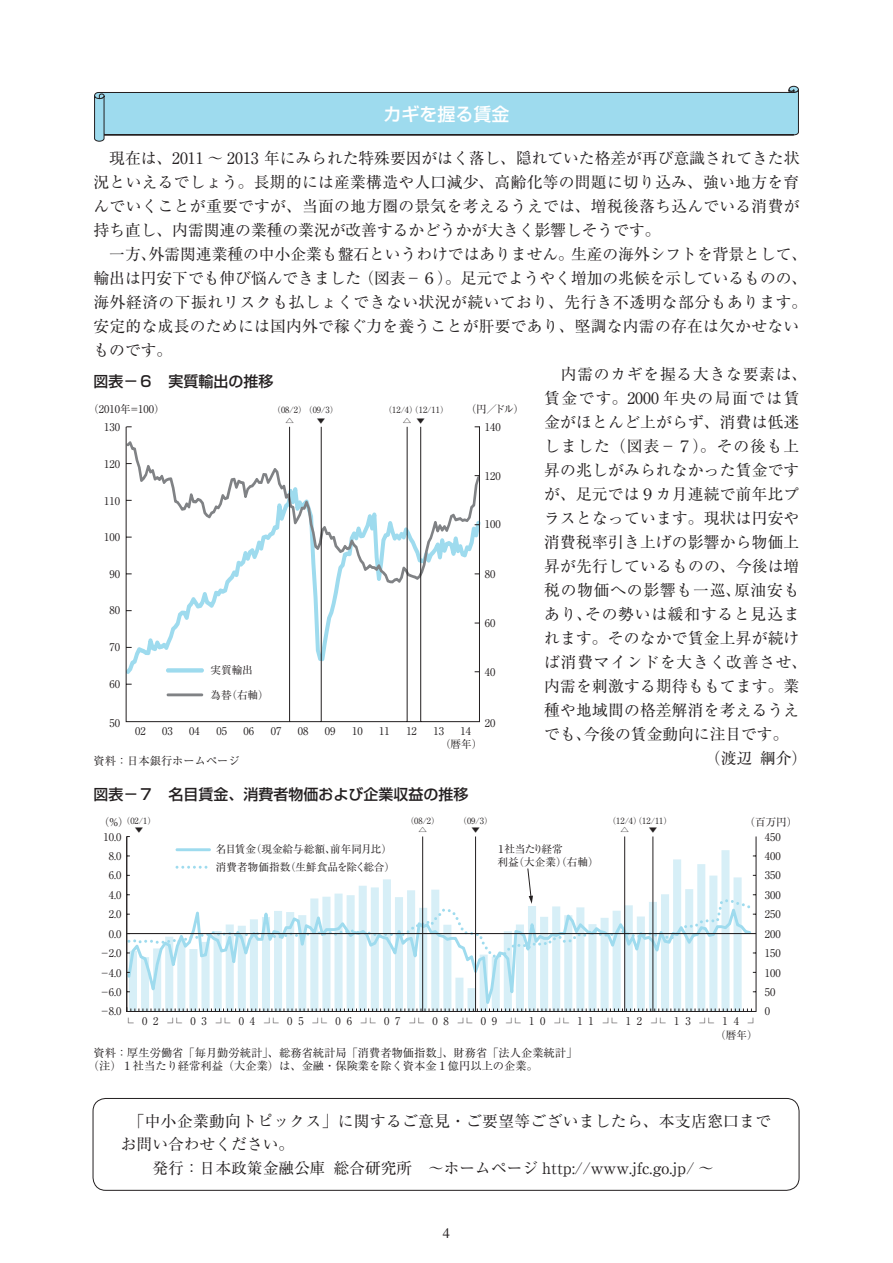
<style>
.page{position:relative;width:893px;height:1263px;background:#fff}
.page>*{position:absolute;margin:0;border:0;box-sizing:border-box;transform-origin:0 0}
.t1{font:500 18px "Shin Go Pro";color:#fff}
.t2{font:15.75px/23.4px "Ryumin Pro";letter-spacing:.015em;color:#231f20}
.t3{font:15.75px "Ryumin Pro";letter-spacing:.05em;color:#231f20}
.t4{font:15.75px "Ryumin Pro";letter-spacing:.095em;color:#231f20}
.t5{font:15.75px "Ryumin Pro";letter-spacing:.06em;color:#231f20}
.t6{font:500 15px "Shin Go Pr 6";color:#231f20}
.t7{font:14.25px "Times";color:#231f20}
.t8{font:11.25px/13.5px "Ryumin Pro";color:#231f20}
.t9{font:10.65px/17.4px "Ryumin Pr 6 Regular 90 pv RKSJ H";color:#231f20}
.t10{font:10.65px "Ryumin Pr 6 Regular 90 pv RKSJ H";letter-spacing:.545em;color:#231f20}
.t11{font:8.55px/8.9px "Ryumin Pr 6 Regular 90 pv RKSJ H";color:#231f20;text-align:center}
</style>
<div class="page">
<svg style="left:94px;top:86px;width:705px;height:56px"></svg>
<div style="left:93px;top:1098px;width:706px;height:93px;border:1px solid #231f20;border-radius:13px"></div>
<svg style="left:654px;top:836px;width:103px;height:176px"></svg>
<hr style="left:127px;top:933px;width:629px;height:1px;background:#231f20">
<svg style="left:126px;top:836px;width:528px;height:176px"></svg>
<svg style="left:127px;top:895px;width:623px;height:63px"></svg>
<svg style="left:125px;top:426px;width:356px;height:296px"></svg>
<p class="t1" style="left:383px;top:99px;width:127px">カギを握る賃金</p>
<p class="t2" style="left:94px;top:145px;width:707px">　現在は、2011 ～ 2013 年にみられた特殊要因がはく落し、隠れていた格差が再び意識されてきた状</p>
<p class="t2" style="left:94px;top:169px;width:707px">況といえるでしょう。長期的には産業構造や人口減少、高齢化等の問題に切り込み、強い地方を育</p>
<p class="t2" style="left:94px;top:193px;width:707px">んでいくことが重要ですが、当面の地方圏の景気を考えるうえでは、増税後落ち込んでいる消費が</p>
<p class="t2" style="left:94px;top:217px;width:569px">持ち直し、内需関連の業種の業況が改善するかどうかが大きく影響しそうです。</p>
<p class="t2" style="left:94px;top:241px;width:715px">　一方、外需関連業種の中小企業も盤石というわけではありません。生産の海外シフトを背景として、</p>
<p class="t2" style="left:94px;top:265px;width:715px">輸出は円安下でも伸び悩んできました（図表－６）。足元でようやく増加の兆候を示しているものの、</p>
<p class="t2" style="left:94px;top:289px;width:715px">海外経済の下振れリスクも払しょくできない状況が続いており、先行き不透明な部分もあります。</p>
<p class="t2" style="left:94px;top:313px;width:707px">安定的な成長のためには国内外で稼ぐ力を養うことが肝要であり、堅調な内需の存在は欠かせない</p>
<p class="t2" style="left:94px;top:337px;width:80px">ものです。</p>
<p class="t3" style="left:544px;top:361px;width:265px">　内需のカギを握る大きな要素は、</p>
<p class="t4" style="left:544px;top:385px;width:257px">賃金です。2000 年央の局面では賃</p>
<p class="t2" style="left:544px;top:409px;width:257px">金がほとんど上がらず、消費は低迷</p>
<p class="t5" style="left:544px;top:433px;width:257px">しました（図表－７）。その後も上</p>
<p class="t2" style="left:544px;top:457px;width:257px">昇の兆しがみられなかった賃金です</p>
<p class="t2" style="left:544px;top:481px;width:257px">が、足元では９カ月連続で前年比プ</p>
<p class="t2" style="left:544px;top:505px;width:257px">ラスとなっています。現状は円安や</p>
<p class="t2" style="left:544px;top:529px;width:257px">消費税率引き上げの影響から物価上</p>
<p class="t2" style="left:544px;top:553px;width:257px">昇が先行しているものの、今後は増</p>
<p class="t3" style="left:544px;top:577px;width:257px">税の物価への影響も一巡、原油安も</p>
<p class="t3" style="left:544px;top:601px;width:257px">あり、その勢いは緩和すると見込ま</p>
<p class="t2" style="left:544px;top:625px;width:257px">れます。そのなかで賃金上昇が続け</p>
<p class="t3" style="left:544px;top:649px;width:265px">ば消費マインドを大きく改善させ、</p>
<p class="t2" style="left:544px;top:673px;width:257px">内需を刺激する期待ももてます。業</p>
<p class="t2" style="left:544px;top:697px;width:257px">種や地域間の格差解消を考えるうえ</p>
<p class="t2" style="left:544px;top:721px;width:246px">でも、今後の賃金動向に注目です。</p>
<p class="t2" style="left:705px;top:745px;width:104px">（渡辺 綱介）</p>
<p class="t6" style="left:94px;top:369px;width:181px">図表－６　実質輸出の推移</p>
<p class="t9" style="left:88px;top:400px;width:78px">（2010年＝100）</p>
<p class="t11" style="left:273px;top:405px;width:67px">（08/2）（09/3）</p>
<p class="t11" style="left:384px;top:405px;width:66px">（12/4）（12/11）</p>
<p class="t9" style="left:466px;top:400px;width:60px">（円／ドル）</p>
<p class="t11" style="left:285px;top:416px;width:10px">△</p>
<p class="t11" style="left:317px;top:416px;width:10px">▼</p>
<p class="t11" style="left:403px;top:416px;width:24px">△ ▼</p>
<p class="t9" style="left:104px;top:418px;width:17px">130</p>
<p class="t9" style="left:485px;top:418px;width:17px">140</p>
<p class="t9" style="left:104px;top:455px;width:17px">120</p>
<p class="t9" style="left:485px;top:466px;width:17px">120</p>
<p class="t9" style="left:104px;top:492px;width:17px">110</p>
<p class="t9" style="left:485px;top:514px;width:17px">100</p>
<p class="t9" style="left:104px;top:528px;width:17px">100</p>
<p class="t9" style="left:485px;top:564px;width:12px">80</p>
<p class="t9" style="left:110px;top:564px;width:12px">90</p>
<p class="t9" style="left:110px;top:601px;width:12px">80</p>
<p class="t9" style="left:485px;top:614px;width:12px">60</p>
<p class="t9" style="left:110px;top:638px;width:12px">70</p>
<p class="t9" style="left:210px;top:661px;width:44px">実質輸出</p>
<p class="t9" style="left:210px;top:685px;width:60px">為替（右軸）</p>
<p class="t9" style="left:485px;top:662px;width:12px">40</p>
<p class="t9" style="left:110px;top:674px;width:12px">60</p>
<p class="t9" style="left:110px;top:714px;width:12px">50</p>
<p class="t9" style="left:485px;top:714px;width:12px">20</p>
<p class="t9" style="left:135px;top:722px;width:12px">02</p>
<p class="t9" style="left:162px;top:722px;width:12px">03</p>
<p class="t9" style="left:189px;top:722px;width:12px">04</p>
<p class="t9" style="left:216px;top:722px;width:12px">05</p>
<p class="t9" style="left:244px;top:722px;width:12px">06</p>
<p class="t9" style="left:271px;top:722px;width:12px">07</p>
<p class="t9" style="left:298px;top:722px;width:12px">08</p>
<p class="t9" style="left:325px;top:722px;width:12px">09</p>
<p class="t9" style="left:352px;top:722px;width:12px">10</p>
<p class="t9" style="left:379px;top:722px;width:12px">11</p>
<p class="t9" style="left:406px;top:722px;width:12px">12</p>
<p class="t9" style="left:433px;top:722px;width:12px">13</p>
<p class="t9" style="left:440px;top:725px;width:44px;line-height:12.3px;text-indent:21px">14（暦年）</p>
<p class="t8" style="left:94px;top:753px;width:148px">資料：日本銀行ホームページ</p>
<p class="t6" style="left:94px;top:782px;width:376px">図表－７　名目賃金、消費者物価および企業収益の推移</p>
<p class="t11" style="left:122px;top:816px;width:36px">（02/1）▼</p>
<p class="t11" style="left:459px;top:816px;width:36px">（09/3）▼</p>
<p class="t11" style="left:608px;top:816px;width:66px">（12/4）（12/11）</p>
<p class="t9" style="left:744px;top:813px;width:54px">（百万円）</p>
<p class="t9" style="left:496px;top:841px;width:104px;line-height:13.4px">１社当たり経常<br>利益（大企業）（右軸）</p>
<p class="t11" style="left:406px;top:816px;width:36px">（08/2）△</p>
<p class="t9" style="left:99px;top:813px;width:31px">（％）</p>
<p class="t11" style="left:620px;top:825px;width:10px">△</p>
<p class="t11" style="left:649px;top:825px;width:10px">▼</p>
<p class="t9" style="left:104px;top:827px;width:19px">10.0</p>
<p class="t9" style="left:765px;top:827px;width:17px">450</p>
<p class="t9" style="left:216px;top:840px;width:181px">名目賃金（現金給与総額、前年同月比）消費者物価指数（生鮮食品を除く総合）</p>
<p class="t9" style="left:109px;top:847px;width:14px">8.0</p>
<p class="t9" style="left:765px;top:847px;width:17px">400</p>
<p class="t9" style="left:109px;top:866px;width:14px">6.0</p>
<p class="t9" style="left:765px;top:866px;width:17px">350</p>
<p class="t9" style="left:109px;top:885px;width:14px">4.0</p>
<p class="t9" style="left:765px;top:885px;width:17px">300</p>
<p class="t9" style="left:109px;top:905px;width:14px">2.0</p>
<p class="t9" style="left:765px;top:905px;width:17px">250</p>
<p class="t9" style="left:109px;top:924px;width:14px">0.0</p>
<p class="t9" style="left:765px;top:924px;width:17px">200</p>
<p class="t9" style="left:100px;top:944px;width:23px">－2.0</p>
<p class="t9" style="left:765px;top:944px;width:17px">150</p>
<p class="t9" style="left:100px;top:963px;width:23px">－4.0</p>
<p class="t9" style="left:765px;top:963px;width:17px">100</p>
<p class="t9" style="left:100px;top:983px;width:23px">－6.0</p>
<p class="t9" style="left:765px;top:983px;width:12px">50</p>
<p class="t9" style="left:100px;top:1002px;width:23px">－8.0</p>
<p class="t10" style="left:123px;top:1013px;width:637px">└02┘└03┘└04┘└05┘└06┘└07┘└08┘└09┘└10┘└11┘└12┘└13┘└14┘</p>
<p class="t9" style="left:765px;top:1002px;width:7px">0</p>
<p class="t9" style="left:715px;top:1026px;width:44px">（暦年）</p>
<p class="t8" style="left:88px;top:1045px;width:491px;text-indent:6px">資料：厚生労働省「毎月勤労統計」、総務省統計局「消費者物価指数」、財務省「法人企業統計」（注）１社当たり経常利益（大企業）は、金融・保険業を除く資本金１億円以上の企業。</p>
<p class="t2" style="left:121px;top:1108px;width:652px">　「中小企業動向トピックス」に関するご意見・ご要望等ございましたら、本支店窓口までお問い合わせください。<br>　　発行：日本政策金融公庫 総合研究所　～ホームページ http://www.jfc.go.jp/ ～</p>
<p class="t7" style="left:443px;top:1220px;width:9px">4</p>
</div>
